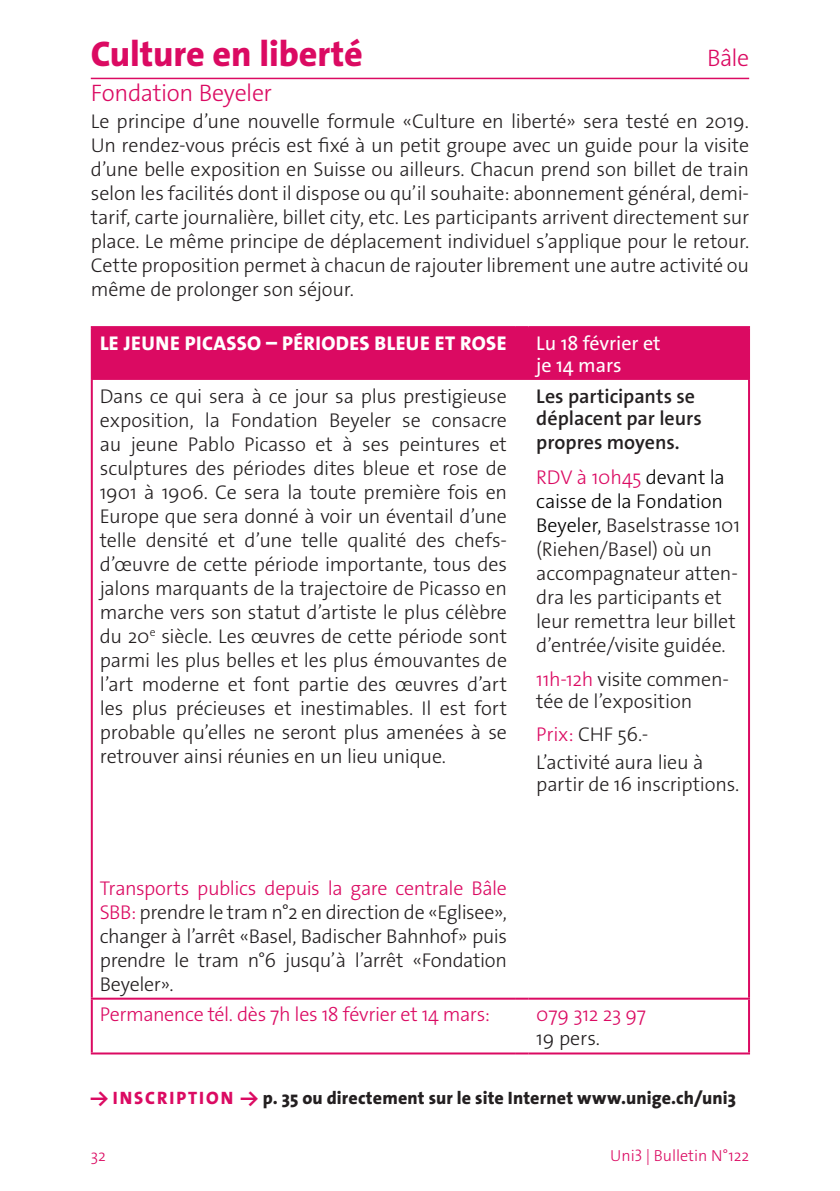
<style>
.page{position:relative;width:840px;height:1191px;background:#fff}
.page>*{position:absolute;margin:0;border:0;box-sizing:border-box;transform-origin:0 0}
.t1{font:800 36px "The Sans Os F";letter-spacing:-.005em;color:#db0a62}
.t2{font:300 24px "The Sans Os F";letter-spacing:-.02em;color:#db0a62}
.t3{font:300 20px/24px "The Sans Os F";letter-spacing:-.01em;color:#231f20;text-align:justify}
.t4{font:600 20px/22px "The Sans Os F";letter-spacing:-.005em;color:#231f20}
.t5{font:300 20px "The Sans Os F";letter-spacing:-.02em;color:#db0a62}
.t6{font:800 20px "The Sans Os F";letter-spacing:.02em;color:#fff}
.t7{font:20px/22px "The Sans Os F";color:#fff}
.t8{font:800 18px "The Sans Os F";letter-spacing:.01em;color:#231f20}
.t9{font:300 16px "The Sans Os F";color:#db0a62}
.s1{font-weight:300;color:#db0a62}
.s2{font-weight:300;color:#000}
.s3{color:#000}
.s4{color:#db0a62}
</style>
<div class="page">
<hr style="left:91px;top:78px;width:657px;height:1px;background:#db0a62">
<hr style="left:91px;top:326px;width:423px;height:2px;background:#db0a62">
<hr style="left:91px;top:328px;width:2px;height:52px;background:#db0a62">
<div style="left:92px;top:326px;width:655px;height:54px;background:#db0a62"></div>
<hr style="left:528px;top:326px;width:221px;height:2px;background:#db0a62">
<hr style="left:747px;top:328px;width:2px;height:52px;background:#db0a62">
<hr style="left:91px;top:380px;width:2px;height:617px;background:#db0a62">
<hr style="left:747px;top:380px;width:2px;height:617px;background:#db0a62">
<hr style="left:91px;top:999px;width:2px;height:53px;background:#db0a62">
<hr style="left:747px;top:999px;width:2px;height:53px;background:#db0a62">
<hr style="left:91px;top:1052px;width:423px;height:2px;background:#db0a62">
<svg style="left:514px;top:1052px;width:14px;height:2px"></svg>
<hr style="left:528px;top:1052px;width:221px;height:2px;background:#db0a62">
<hr style="left:91px;top:997px;width:423px;height:2px;background:#db0a62">
<svg style="left:514px;top:997px;width:14px;height:2px"></svg>
<hr style="left:528px;top:997px;width:221px;height:2px;background:#db0a62">
<h1 class="t1" style="left:91px;top:31px;width:273px">Culture en liberté</h1>
<p class="t2" style="left:706px;top:43px;width:44px">Bâle</p>
<p class="t2" style="left:91px;top:77px;width:183px">Fondation Beyeler</p>
<p class="t3" style="left:91px;top:110px;width:659px">Le principe d’une nouvelle formule «Culture en liberté» sera testé en 2019.<br>Un rendez-vous précis est fixé à un petit groupe avec un guide pour la visite d’une belle exposition en Suisse ou ailleurs. Chacun prend son billet de train selon les facilités dont il dispose ou qu’il souhaite: abonnement général, demi&shy;tarif, carte journalière, billet city, etc. Les participants arrivent directement sur place. Le même principe de déplacement individuel s’applique pour le retour.<br>Cette proposition permet à chacun de rajouter librement une autre activité ou même de prolonger son séjour.</p>
<p class="t6" style="left:100px;top:330px;width:408px">LE JEUNE PICASSO – PÉRIODES BLEUE ET ROSE</p>
<p class="t7" style="left:536px;top:332px;width:126px">Lu 18 février et je 14 mars</p>
<p class="t3" style="left:100px;top:384px;width:408px">Dans ce qui sera à ce jour sa plus prestigieuse exposition, la Fondation Beyeler se consacre au jeune Pablo Picasso et à ses peintures et sculptures des périodes dites bleue et rose de 1901 à 1906. Ce sera la toute première fois en Europe que sera donné à voir un éventail d’une telle densité et d’une telle qualité des chefs&shy;d’œuvre de cette période importante, tous des jalons marquants de la trajectoire de Picasso en marche vers son statut d’artiste le plus célèbre du 20<sup>e</sup> siècle. Les œuvres de cette période sont parmi les plus belles et les plus émouvantes de l’art moderne et font partie des œuvres d’art les plus précieuses et inestimables. Il est fort probable qu’elles ne seront plus amenées à se retrouver ainsi réunies en un lieu unique.</p>
<p class="t4" style="left:536px;top:385px;width:167px">Les participants se déplacent par leurs</p>
<p class="t4" style="left:536px;top:424px;width:190px;line-height:35.4px">propres moyens.<br><span class="s1">RDV à 10h45</span> <span class="s2">devant la</span></p>
<p class="t3" style="left:536px;top:489px;width:205px;text-align:left"><span class="s3">caisse de la Fondation<br>Beyeler,</span> Baselstrasse 101 (Riehen/Basel) où un accompagnateur atten&shy;dra les participants et leur remettra leur billet d’entrée/visite guidée.</p>
<p class="t3" style="left:536px;top:668px;width:194px;line-height:22px"><span class="s4">11h-12h</span> visite commen&shy;tée de l’exposition</p>
<p class="t3" style="left:536px;top:720px;width:168px;line-height:27.6px"><span class="s4">Prix:</span> CHF 56.-<br>L’activité aura lieu à</p>
<p class="t3" style="left:536px;top:772px;width:204px">partir de 16 inscriptions.</p>
<p class="t3" style="left:100px;top:876px;width:408px"><span class="s4">Transports publics depuis la gare centrale Bâle SBB:</span> prendre le tram n°2 en direction de «Eglisee», changer à l’arrêt «Basel, Badischer Bahnhof» puis prendre le tram n°6 jusqu’à l’arrêt «Fondation Beyeler».</p>
<p class="t5" style="left:100px;top:1002px;width:391px">Permanence tél. dès 7h les 18 février et 14 mars:</p>
<p class="t5" style="left:536px;top:1002px;width:111px">079 312 23 97</p>
<p class="t3" style="left:536px;top:1027px;width:65px">19 pers.</p>
<p class="t8" style="left:91px;top:1086px;width:646px"><span class="s4">→ INSCRIP TION →</span> p. 35 ou directement sur le site Internet www.unige.ch/uni3</p>
<p class="t9" style="left:91px;top:1145px;width:17px">32</p>
<p class="t9" style="left:610px;top:1145px;width:140px">Uni3 | Bulletin N°122</p>
</div>
